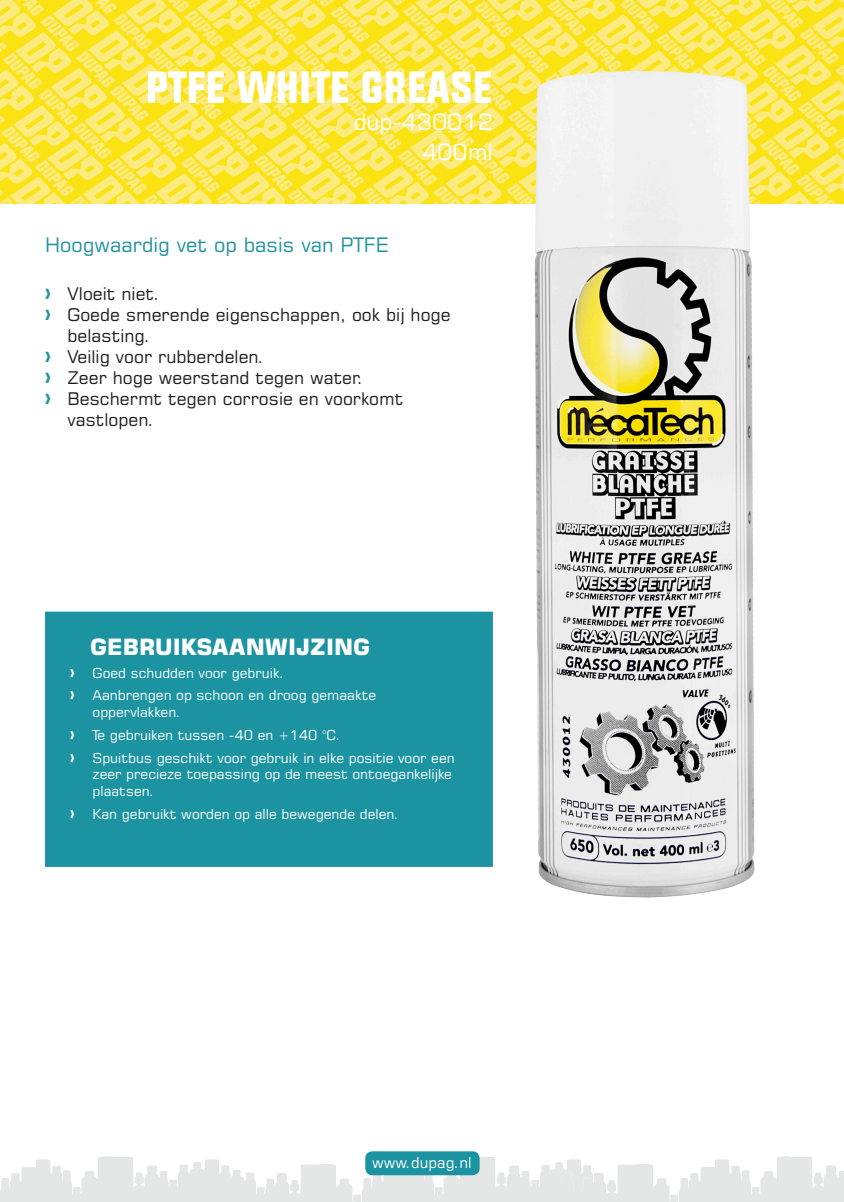
<style>
.page{position:relative;width:844px;height:1202px;background:#fff}
.page>*{position:absolute;margin:0;border:0;box-sizing:border-box;transform-origin:0 0}
.t1{font:45px "UPBOLTERS";color:#fff}
.t2{font:700 22.5px "Square 721 BT";color:#fff}
.t3{font:22.5px "Square 721 BT";color:#fff}
.t4{font:20px "Square 721 BT";color:#21939f}
.t5{font:17.5px "Square 721 BT";color:#231f20}
.t6{font:15px "Square 721 BT";color:#fff}
.t7{font:13.75px/22.9px "Square 721 BT";color:#fff}
.s1{font-family:"UPBOLTERS";color:#21939f}
.s2{font-family:"UPBOLTERS"}
</style>
<div class="page">
<img style="left:0;top:1156px;width:547px;height:45px">
<img style="left:547px;top:1156px;width:296px;height:45px">
<img style="left:0;top:0;width:843px;height:204px">
<img style="left:493px;top:44px;width:305px;height:854px">
<div style="left:58px;top:624px;width:422px;height:230px;background:#1b93a1"></div>
<div style="left:45px;top:611px;width:448px;height:255px;border:25px solid #1b93a1"></div>
<div style="left:365px;top:1151px;width:114px;height:23px;background:#1b93a1;border-radius:7px"></div>
<h1 class="t1" style="left:146px;top:65px;width:348px">PTFE WHITE GREASE</h1>
<h2 class="t3" style="left:353px;top:107px;width:141px">dup-430012</h2>
<h2 class="t3" style="left:422px;top:138px;width:72px">400ml</h2>
<h3 class="t4" style="left:45px;top:232px;width:345px">Hoogwaardig vet op basis van PTFE</h3>
<p class="t5" style="left:45px;top:282px;width:116px"><span class="s1">&gt;</span> Vloeit niet.</p>
<p class="t5" style="left:45px;top:303px;width:407px"><span class="s1">&gt;</span> Goede smerende eigenschappen, ook bij hoge</p>
<p class="t5" style="left:68px;top:324px;width:85px">belasting.</p>
<p class="t5" style="left:45px;top:345px;width:221px"><span class="s1">&gt;</span> Veilig voor rubberdelen.</p>
<p class="t5" style="left:45px;top:366px;width:320px"><span class="s1">&gt;</span> Zeer hoge weerstand tegen water.</p>
<p class="t5" style="left:45px;top:387px;width:359px"><span class="s1">&gt;</span> Beschermt tegen corrosie en voorkomt</p>
<p class="t5" style="left:68px;top:408px;width:88px">vastlopen.</p>
<h2 class="t2" style="left:90px;top:633px;width:281px">GEBRUIKSAANWIJZING</h2>
<p class="t7" style="left:70px;top:661px;width:307px"><span class="s2">&gt;</span> Goed schudden voor gebruik.<br><span class="s2">&gt;</span> Aanbrengen op schoon en droog gemaakte</p>
<p class="t7" style="left:70px;top:700px;width:386px;text-indent:22px">oppervlakken.<br><span class="s2">&gt;</span> Te gebruiken tussen -40 en +140 °C.<br><span class="s2">&gt;</span> Spuitbus geschikt voor gebruik in elke positie voor een</p>
<p class="t7" style="left:92px;top:765px;width:361px;line-height:16.5px">zeer precieze toepassing op de meest ontoegankelijke plaatsen.</p>
<p class="t7" style="left:70px;top:801px;width:330px"><span class="s2">&gt;</span> Kan gebruikt worden op alle bewegende delen.</p>
<p class="t6" style="left:372px;top:1152px;width:101px">www.dupag.nl</p>
</div>
